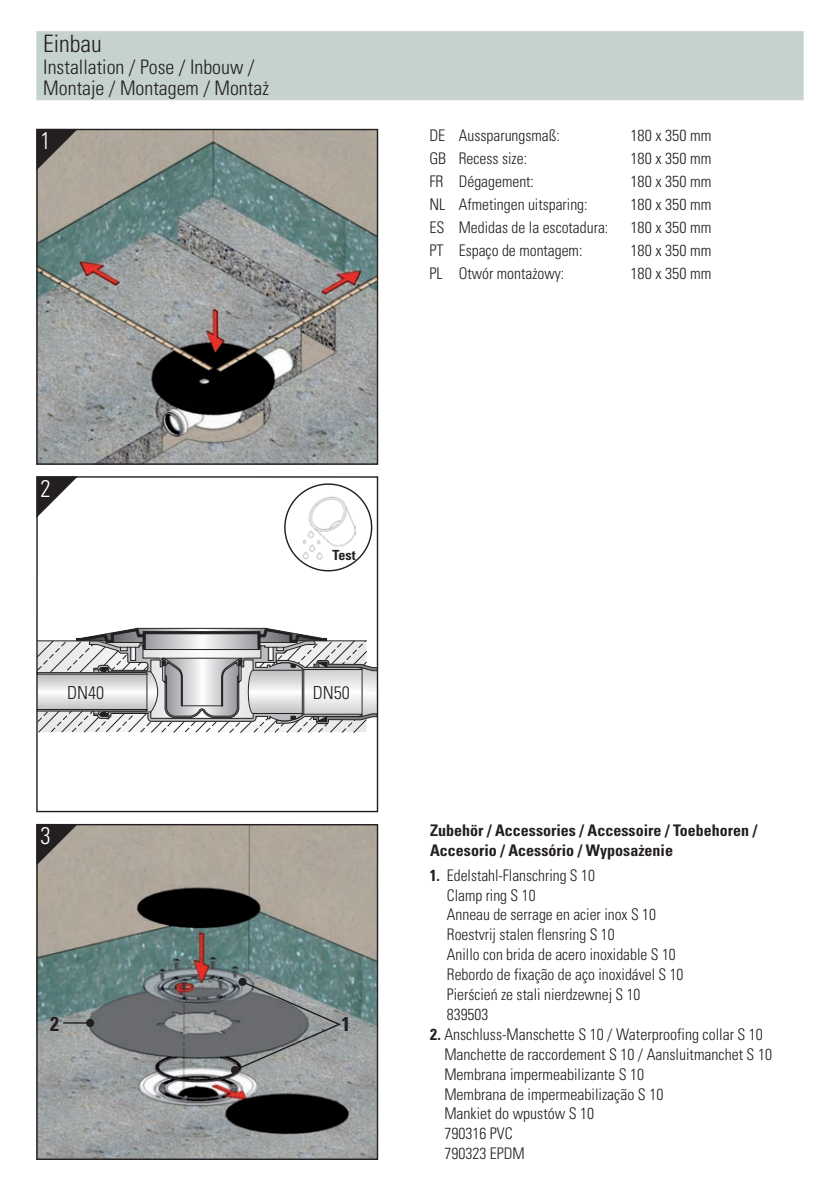
<style>
.page{position:relative;width:840px;height:1191px;background:#fff}
.page>*{position:absolute;margin:0;border:0;box-sizing:border-box;transform-origin:0 0}
.t1{font:24px "Univers Com 47 Light Cond";color:#231f20}
.t2{font:24px "Univers Com 47 Light Cond";color:#fff;scale:.95 1}
.t3{font:20px/21px "Univers Com 47 Light Cond";color:#231f20}
.t4{font:20px "Univers Com 67 Bold Cond";color:#231f20}
.t5{font:18px "Univers Com 47 Light Cond";color:#231f20}
.t6{font:16px/23px "Univers Com 47 Light Cond";color:#231f20}
.t7{font:16px/19.6px "Univers Com 67 Bold Cond";color:#231f20}
.t8{font:14px "Univers Com 67 Bold Cond";color:#231f20}
.s1{font-family:"Univers Com 67 Bold Cond"}
</style>
<div class="page">
<img style="left:38px;top:826px;width:338px;height:332px">
<img style="left:38px;top:131px;width:338px;height:332px">
<div style="left:36px;top:824px;width:342px;height:336px;border:1px solid #231f20"></div>
<svg style="left:36px;top:824px;width:42px;height:40px;background:#67605b"></svg>
<svg style="left:231px;top:978px;width:110px;height:96px;background:#7d8485"></svg>
<svg style="left:63px;top:1019px;width:31px;height:8px"></svg>
<div style="left:36px;top:129px;width:342px;height:336px;border:1px solid #231f20"></div>
<svg style="left:36px;top:129px;width:42px;height:41px;background:#69625d"></svg>
<svg style="left:36px;top:476px;width:42px;height:41px"></svg>
<svg style="left:36px;top:627px;width:342px;height:106px"></svg>
<div style="left:37px;top:31px;width:765px;height:69px;background:#c6d2d0"></div>
<div style="left:284px;top:484px;width:87px;height:87px;background:#fff;border:1px solid #f5f5f6;border-radius:50%"></div>
<img style="left:303px;top:496px;width:52px;height:63px">
<h1 class="t1" style="left:43px;top:35px;width:60px">Einbau</h1>
<p class="t3" style="left:43px;top:59px;width:227px">Installation / Pose / Inbouw /<br>Montaje / Montagem / Montaż</p>
<h1 class="t2" style="left:41px;top:132px;width:12px">1</h1>
<p class="t6" style="left:429px;top:126px;width:18px">DE<br>GB<br>FR<br>NL<br>ES<br>PT<br>PL</p>
<p class="t6" style="left:458px;top:126px;width:151px">Aussparungsmaß:<br>Recess size:<br>Dégagement:<br>Afmetingen uitsparing:<br>Medidas de la escotadura:<br>Espaço de montagem:<br>Otwór montażowy:</p>
<p class="t6" style="left:630px;top:126px;width:82px;text-align:justify">180 x 350 mm 180 x 350 mm 180 x 350 mm 180 x 350 mm 180 x 350 mm 180 x 350 mm 180 x 350 mm</p>
<h1 class="t2" style="left:41px;top:479px;width:12px">2</h1>
<p class="t8" style="left:332px;top:549px;width:25px">Test</p>
<p class="t5" style="left:67px;top:685px;width:38px">DN40</p>
<p class="t5" style="left:313px;top:685px;width:38px">DN50</p>
<h1 class="t2" style="left:41px;top:827px;width:12px">3</h1>
<p class="t4" style="left:50px;top:1016px;width:10px">2</p>
<p class="t4" style="left:341px;top:1016px;width:10px">1</p>
<p class="t7" style="left:430px;top:822px;width:328px">Zubehör / Accessories / Accessoire / Toebehoren /<br>Accesorio / Acessório / Wyposażenie</p>
<p class="t6" style="left:446px;top:867px;width:238px;line-height:19.8px;text-indent:-17px"><span class="s1">1.</span> Edelstahl-Flanschring S 10<br>Clamp ring S 10<br>Anneau de serrage en acier inox S 10<br>Roestvrij stalen flensring S 10<br>Anillo con brida de acero inoxidable S 10<br>Rebordo de fixação de aço inoxidável S 10<br>Pierścień ze stali nierdzewnej S 10<br>839503</p>
<p class="t6" style="left:444px;top:1026px;width:329px;line-height:19.8px;text-indent:-14px"><span class="s1">2.</span> Anschluss-Manschette S 10 / Waterproofing collar S 10<br>Manchette de raccordement S 10 / Aansluitmanchet S 10<br>Membrana impermeabilizante S 10<br>Membrana de impermeabilização S 10<br>Mankiet do wpustów S 10<br>790316 PVC<br>790323 EPDM</p>
</div>
